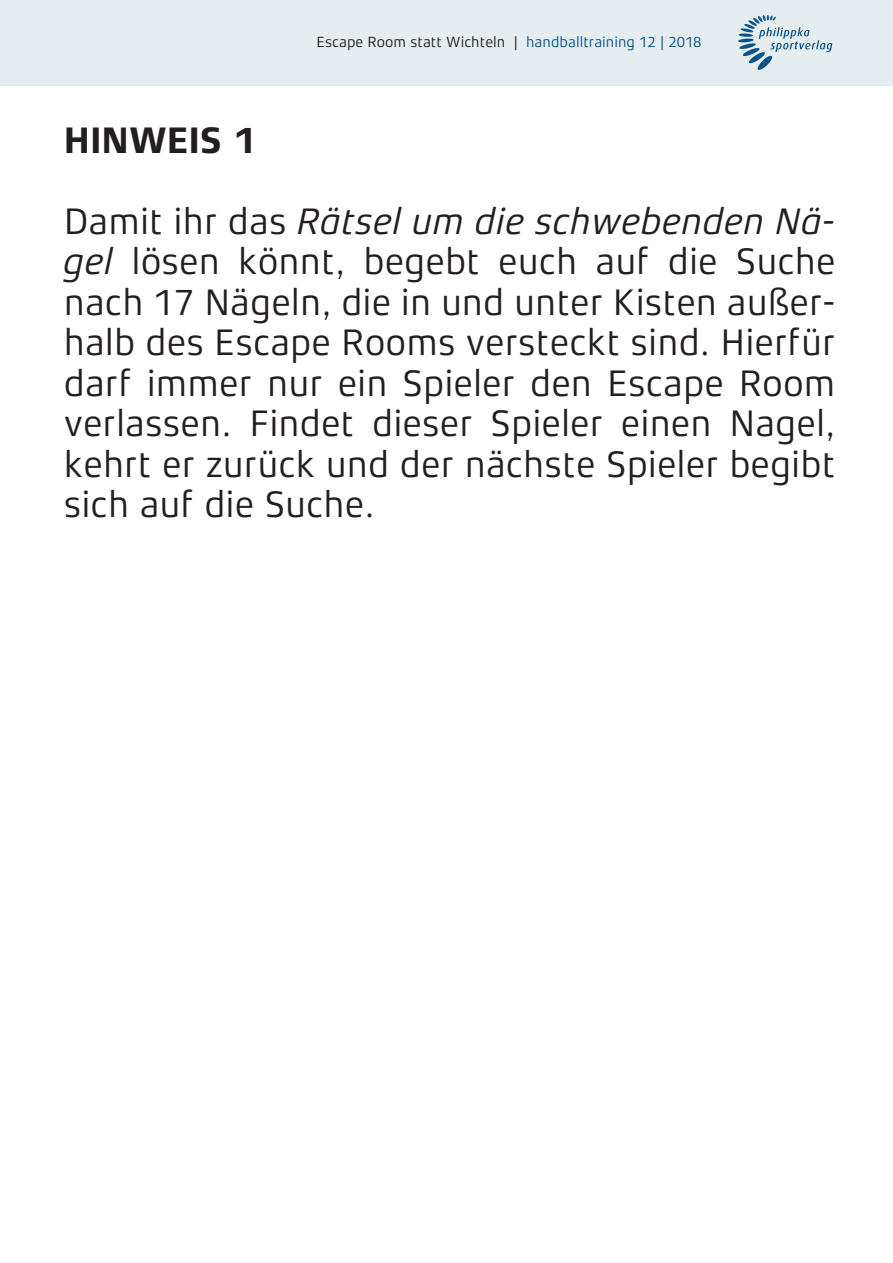
<style>
.page{position:relative;width:893px;height:1263px;background:#fff}
.page>*{position:absolute;margin:0;border:0;box-sizing:border-box;transform-origin:0 0}
.t1{font:37.5px/40.5px "Xenois Sans Pro";color:#231f20;text-align:justify}
.t2{font:700 37.5px "Xenois Sans Pro";color:#231f20}
.t3{font:15px "Xenois Sans Pro";color:#231f20}
.s1{color:#085486}
.s2{font-style:italic}
</style>
<div class="page">
<div style="left:0;top:0;width:893px;height:85px;background:#e5edf1"></div>
<img style="left:738px;top:15px;width:95px;height:55px">
<p class="t2" style="left:64px;top:126px;width:194px">HINWEIS 1</p>
<p class="t3" style="left:317px;top:37px;width:386px">Escape Room statt Wichteln | <span class="s1">handballtraining 12 | 2018</span></p>
<p class="t1" style="left:64px;top:205px;width:773px">Damit ihr das <span class="s2">Rätsel um die schwebenden Nä&shy;gel</span> lösen könnt, begebt euch auf die Suche nach 17 Nägeln, die in und unter Kisten außer&shy;halb des Escape Rooms versteckt sind. Hierfür darf immer nur ein Spieler den Escape Room verlassen. Findet dieser Spieler einen Nagel, kehrt er zurück und der nächste Spieler begibt sich auf die Suche.</p>
</div>
